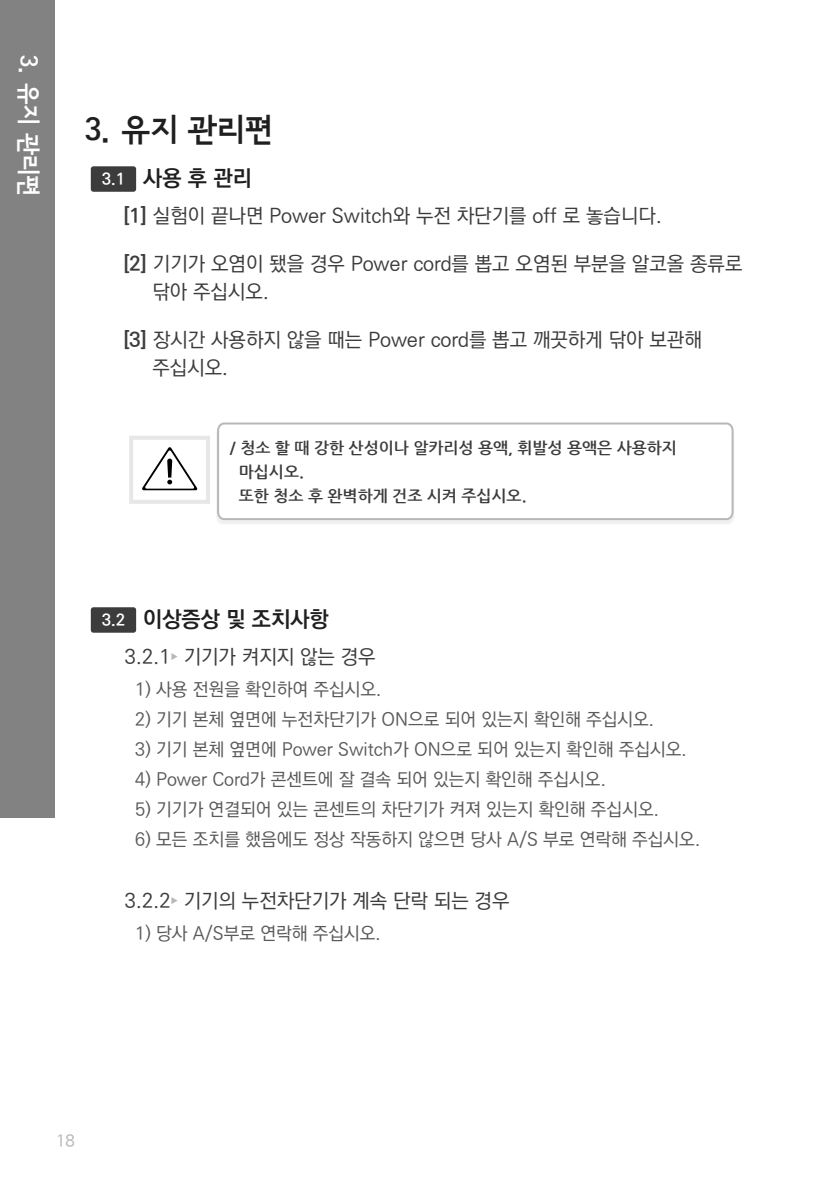
<style>
.page{position:relative;width:840px;height:1191px;background:#fff}
.page>*{position:absolute;margin:0;border:0;box-sizing:border-box;transform-origin:0 0}
.t1{font:32px "Seoul Namsan EB";color:#201f20}
.t2{font:24px "Seoul Namsan EB";color:#fff}
.t3{font:700 22px "Ko Pub Dotum";color:#201f20}
.t4{font:500 20px/28px "Ko Pub Dotum";color:#3c3c3c}
.t5{font:500 18px "Ko Pub Dotum";color:#5a5a5a}
.t6{font:700 16px/24px "Nanum Gothic";color:#3c3c3c}
.t7{font:16px "Nanum Barun Gothic";color:#b9b8b9}
.t8{font:500 8px "Ko Pub Dotum";color:#b9b8b9}
.s1{font-size:16px;color:#fff}
.s2{font-weight:700}
</style>
<div class="page">
<div style="left:0;top:0;width:55px;height:817px;background:#828282"></div>
<div style="left:91px;top:166px;width:45px;height:26px;background:#3c3c3c;border-radius:3px"></div>
<div style="left:216px;top:425px;width:524px;height:107px;background:#000;opacity:.06"></div>
<div style="left:218px;top:423px;width:514px;height:96px;background:#fff;border-radius:7px"></div>
<div style="left:217px;top:422px;width:516px;height:98px;border:2px solid #b9b8b9;border-radius:7px"></div>
<svg style="left:142px;top:447px;width:55px;height:43px"></svg>
<div style="left:129px;top:436px;width:81px;height:68px;border:4px solid #e7e7e7"></div>
<div style="left:91px;top:607px;width:45px;height:25px;background:#3c3c3c;border-radius:3px"></div>
<h2 class="t2" style="left:42px;top:55px;width:141px;rotate:90deg">3. 유지 관리편</h2>
<h1 class="t1" style="left:85px;top:111px;width:188px">3. 유지 관리편</h1>
<p class="t3" style="left:102px;top:167px;width:151px"><span class="s1">3.1</span> 사용 후 관리</p>
<p class="t4" style="left:123px;top:202px;width:539px"><span class="s2">[1]</span> 실험이 끝나면 Power Switch와 누전 차단기를 off 로 놓습니다.</p>
<p class="t4" style="left:152px;top:250px;width:591px;text-indent:-29px"><span class="s2">[2]</span> 기기가 오염이 됐을 경우 Power cord를 뽑고 오염된 부분을 알코올 종류로 닦아 주십시오.</p>
<p class="t4" style="left:152px;top:326px;width:550px;text-indent:-29px"><span class="s2">[3]</span> 장시간 사용하지 않을 때는 Power cord를 뽑고 깨끗하게 닦아 보관해 주십시오.</p>
<p class="t6" style="left:239px;top:436px;width:439px;text-indent:-9px">/ 청소 할 때 강한 산성이나 알카리성 용액, 휘발성 용액은 사용하지 마십시오.<br>또한 청소 후 완벽하게 건조 시켜 주십시오.</p>
<p class="t3" style="left:102px;top:608px;width:228px"><span class="s1">3.2</span> 이상증상 및 조치사항</p>
<p class="t4" style="left:125px;top:643px;width:47px">3.2.1</p>
<p class="t8" style="left:171px;top:652px;width:9px">▶</p>
<p class="t4" style="left:184px;top:643px;width:193px">기기가 켜지지 않는 경우</p>
<p class="t5" style="left:135px;top:680px;width:248px">1) 사용 전원을 확인하여 주십시오.</p>
<p class="t5" style="left:135px;top:710px;width:520px">2) 기기 본체 옆면에 누전차단기가 ON으로 되어 있는지 확인해 주십시오.</p>
<p class="t5" style="left:135px;top:740px;width:552px">3) 기기 본체 옆면에 Power Switch가 ON으로 되어 있는지 확인해 주십시오.</p>
<p class="t5" style="left:135px;top:770px;width:472px">4) Power Cord가 콘센트에 잘 결속 되어 있는지 확인해 주십시오.</p>
<p class="t5" style="left:135px;top:800px;width:525px">5) 기기가 연결되어 있는 콘센트의 차단기가 켜져 있는지 확인해 주십시오.</p>
<p class="t5" style="left:135px;top:830px;width:566px">6) 모든 조치를 했음에도 정상 작동하지 않으면 당사 A/S 부로 연락해 주십시오.</p>
<p class="t4" style="left:125px;top:887px;width:47px">3.2.2</p>
<p class="t8" style="left:171px;top:896px;width:9px">▶</p>
<p class="t4" style="left:184px;top:887px;width:327px">기기의 누전차단기가 계속 단락 되는 경우</p>
<p class="t5" style="left:135px;top:924px;width:247px">1) 당사 A/S부로 연락해 주십시오.</p>
<p class="t7" style="left:56px;top:1132px;width:20px">18</p>
</div>
